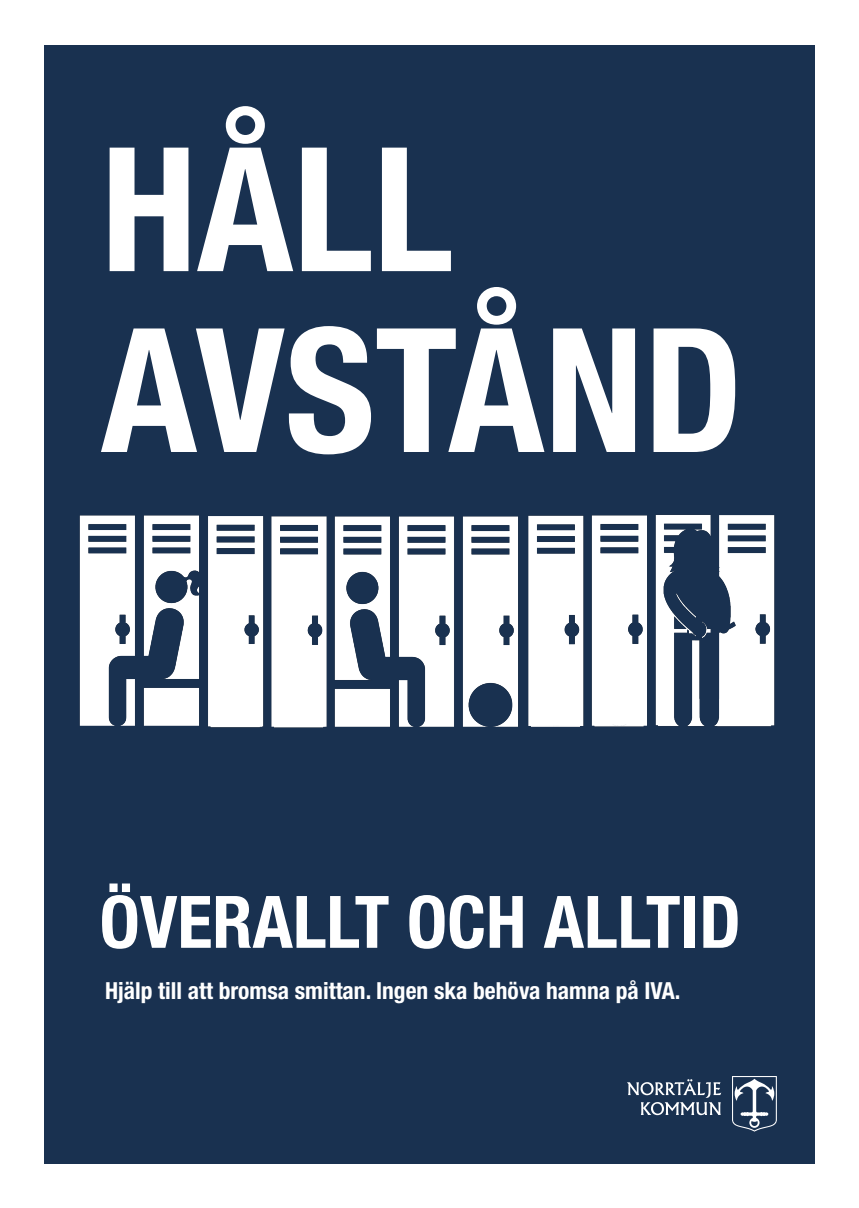
<style>
.page{position:relative;width:859px;height:1208px;background:#fff}
.page>*{position:absolute;margin:0;border:0;box-sizing:border-box;transform-origin:0 0}
.t1{font:700 condensed 172.9px "Helvetica Neue LT Std";color:#fff}
.t2{font:700 condensed 72.5px "Helvetica Neue LT Std";color:#fff}
.t3{font:700 condensed 23.5px "Helvetica Neue LT Std";color:#fff}
</style>
<div class="page">
<div style="left:44px;top:45px;width:771px;height:1118px;background:#193150"></div>
<img style="left:79px;top:515px;width:696px;height:213px">
<svg style="left:627px;top:1079px;width:94px;height:36px"></svg>
<svg style="left:732px;top:1076px;width:45px;height:55px"></svg>
<p class="t1" style="left:101px;top:106px;width:354px">HÅLL</p>
<p class="t1" style="left:101px;top:287px;width:643px">AVSTÅND</p>
<p class="t2" style="left:100px;top:878px;width:643px">ÖVERALLT OCH ALLTID</p>
<p class="t3" style="left:105px;top:976px;width:577px">Hjälp till att bromsa smittan. Ingen ska behöva hamna på IVA.</p>
</div>
